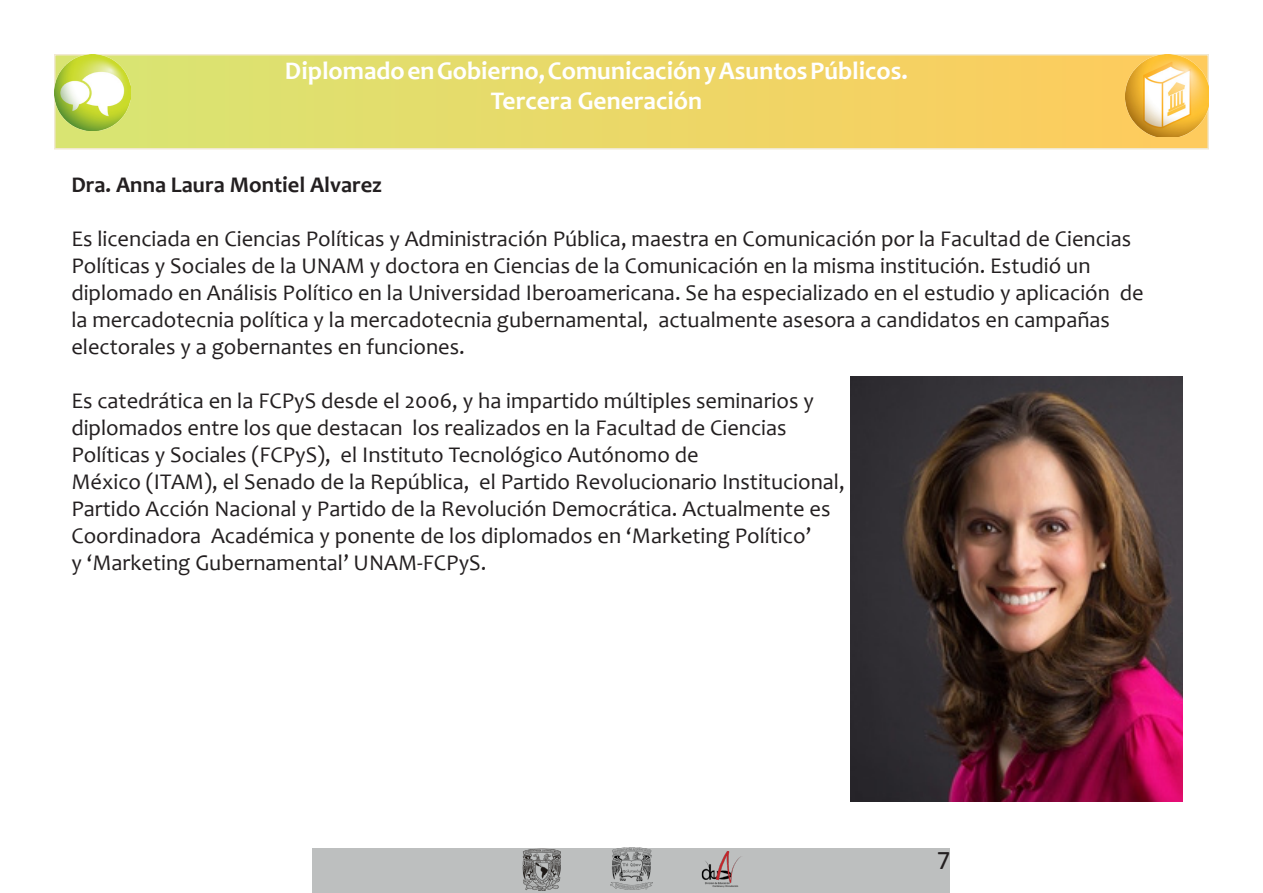
<style>
.page{position:relative;width:1263px;height:893px;background:#fff}
.page>*{position:absolute;margin:0;border:0;box-sizing:border-box;transform-origin:0 0}
.t1{font:27px "Calibri";color:#231f20}
.t2{font:700 25.5px "Candara";color:#fff}
.t3{font:22.5px/27px "Candara";color:#231f20}
.t4{font:700 22.5px "Candara";color:#231f20}
</style>
<div class="page">
<div style="left:55px;top:55px;width:1153px;height:94px;background:linear-gradient(to right,#d7e573,#ffca5c)"></div>
<div style="left:54px;top:54px;width:1155px;height:96px;border:2px solid #f1e9d2"></div>
<img style="left:54px;top:54px;width:76px;height:76px">
<img style="left:1125px;top:54px;width:84px;height:82px">
<img style="left:850px;top:376px;width:332px;height:425px">
<div style="left:313px;top:848px;width:637px;height:45px;background:#bdbfbf"></div>
<img style="left:701px;top:851px;width:40px;height:37px">
<img style="left:522px;top:848px;width:39px;height:43px">
<img style="left:610px;top:847px;width:43px;height:43px">
<p class="t2" style="left:285px;top:55px;width:624px">Diplomado en Gobierno, Comunicación y Asuntos Públicos.</p>
<p class="t2" style="left:491px;top:85px;width:213px">Tercera Generación</p>
<p class="t4" style="left:71px;top:170px;width:312px">Dra. Anna Laura Montiel Alvarez</p>
<p class="t3" style="left:71px;top:225px;width:1074px">Es licenciada en Ciencias Políticas y Administración Pública, maestra en Comunicación por la Facultad de Ciencias Políticas y Sociales de la UNAM y doctora en Ciencias de la Comunicación en la misma institución. Estudió un diplomado en Análisis Político en la Universidad Iberoamericana. Se ha especializado en el estudio y aplicación de la mercadotecnia política y la mercadotecnia gubernamental, actualmente asesora a candidatos en campañas electorales y a gobernantes en funciones.</p>
<p class="t3" style="left:71px;top:387px;width:744px">Es catedrática en la FCPyS desde el 2006, y ha impartido múltiples seminarios y</p>
<p class="t3" style="left:71px;top:414px;width:717px">diplomados entre los que destacan los realizados en la Facultad de Ciencias</p>
<p class="t3" style="left:71px;top:441px;width:629px">Políticas y Sociales (FCPyS), el Instituto Tecnológico Autónomo de</p>
<p class="t3" style="left:71px;top:468px;width:775px">México (ITAM), el Senado de la República, el Partido Revolucionario Institucional,</p>
<p class="t3" style="left:71px;top:495px;width:761px">Partido Acción Nacional y Partido de la Revolución Democrática. Actualmente es</p>
<p class="t3" style="left:71px;top:522px;width:741px">Coordinadora Académica y ponente de los diplomados en ‘Marketing Político’</p>
<p class="t3" style="left:71px;top:549px;width:416px">y ‘Marketing Gubernamental’ UNAM-FCPyS.</p>
<p class="t1" style="left:937px;top:842px;width:15px">7</p>
</div>
